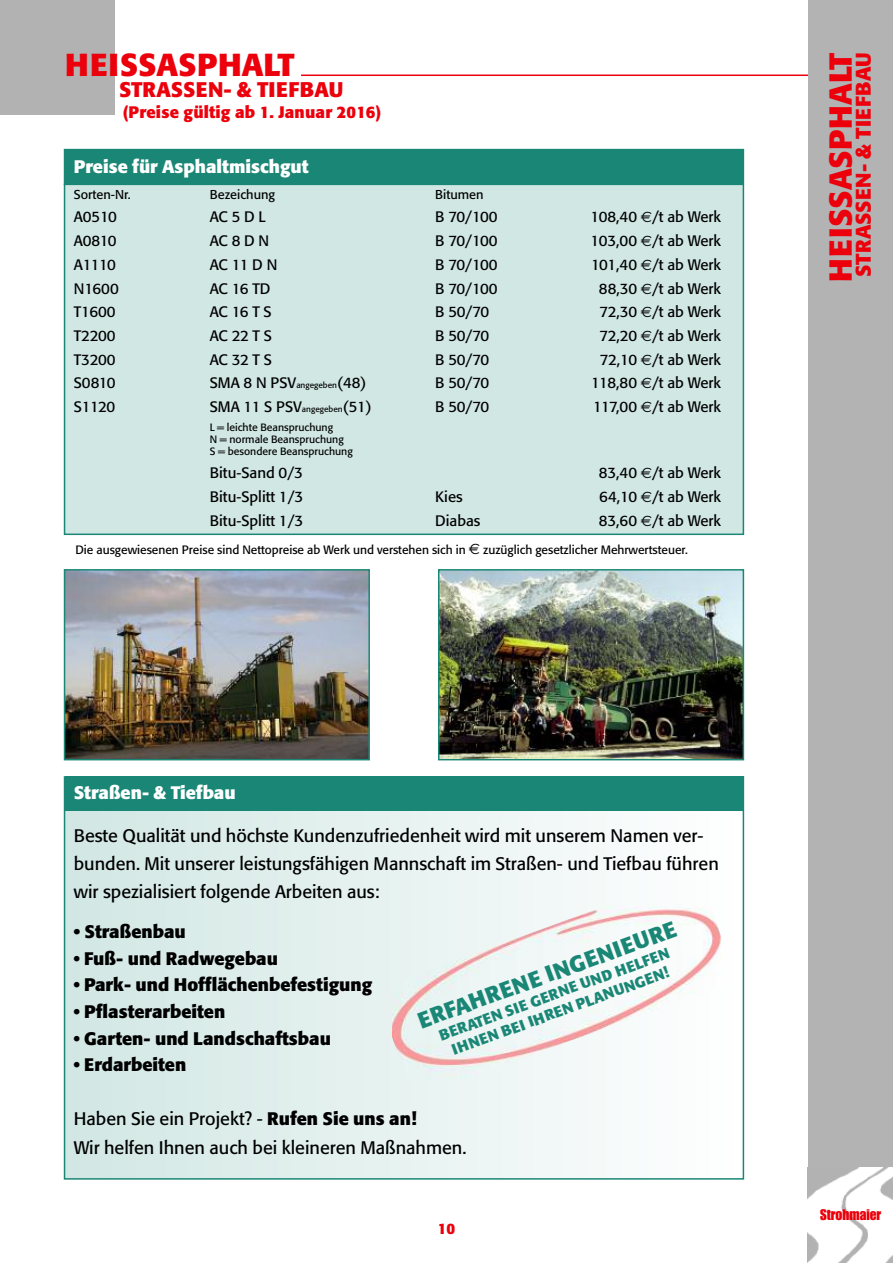
<style>
.page{position:relative;width:893px;height:1263px;background:#fff}
.page>*{position:absolute;margin:0;border:0;box-sizing:border-box;transform-origin:0 0}
.t1{font:700 31.5px "Formata";color:#eb000b}
.t2{font:700 22.5px "Formata";color:#1a8776}
.t3{font:700 21px "Formata";color:#eb000b}
.t4{font:18px/28.2px "Formata";color:#000001}
.t5{font:700 18px "Formata";color:#000001}
.t6{font:700 18px "Formata";color:#fff}
.t7{font:700 18px "Formata";color:#000001;scale:1.05 1}
.t8{font:700 16.5px "Formata";letter-spacing:.01em;color:#eb000b}
.t9{font:15px "Formata";color:#000001}
.t10{font:700 15px/18px "Formata";color:#1a8776;text-align:center}
.t11{font:15px "Impact";color:#eb000b}
.t12{font:700 15px "Formata";color:#eb000b}
.t13{font:12.75px "Formata";color:#000001}
.t14{font:12px "Formata";color:#000001}
.t15{font:10.5px/11.7px "Formata";color:#000001}
.s1{font-family:"Euro Sans"}
.s2{font-size:8.25px}
.s3{font-family:"Euro Sans";font-size:15px}
.s4{font-weight:700}
</style>
<div class="page">
<div style="left:65px;top:150px;width:678px;height:383px;background:#d1e7e3"></div>
<div style="left:65px;top:778px;width:678px;height:400px;background:linear-gradient(to right,#d1e7e3,#fcfdfd)"></div>
<hr style="left:301px;top:75px;width:518px;height:1px;background:#eb000b">
<div style="left:808px;top:0;width:85px;height:1263px;background:#b3b3b3"></div>
<img style="left:808px;top:1167px;width:85px;height:96px">
<hr style="left:64px;top:184px;width:679px;height:1px;background:#1a8776">
<img style="left:441px;top:572px;width:300px;height:185px">
<div style="left:438px;top:569px;width:306px;height:191px;border:2px solid #1a8776"></div>
<img style="left:392px;top:904px;width:331px;height:176px">
<div style="left:65px;top:150px;width:678px;height:34px;background:#1a8776"></div>
<div style="left:65px;top:776px;width:678px;height:34px;background:#1a8776"></div>
<img style="left:67px;top:572px;width:300px;height:185px">
<div style="left:64px;top:569px;width:306px;height:191px;border:2px solid #1a8776"></div>
<h1 class="t1" style="left:65px;top:51px;width:231px">HEISSASPHALT</h1>
<h3 class="t3" style="left:119px;top:80px;width:225px">STRASSEN- &amp; TIEFBAU</h3>
<p class="t8" style="left:123px;top:105px;width:260px">(Preise gültig ab 1. Januar 2016)</p>
<p class="t6" style="left:74px;top:159px;width:236px">Preise für Asphaltmischgut</p>
<p class="t13" style="left:74px;top:189px;width:59px">Sorten-Nr.</p>
<p class="t13" style="left:210px;top:189px;width:67px">Bezeichung</p>
<p class="t13" style="left:435px;top:189px;width:50px">Bitumen</p>
<p class="t9" style="left:74px;top:211px;width:45px">A0510</p>
<p class="t9" style="left:210px;top:211px;width:57px">AC5DL</p>
<p class="t9" style="left:435px;top:211px;width:64px">B 70/100</p>
<p class="t9" style="left:591px;top:211px;width:132px">108,40 <span class="s1">€</span>/t ab Werk</p>
<p class="t9" style="left:74px;top:234px;width:44px">A0810</p>
<p class="t9" style="left:210px;top:234px;width:61px">AC8DN</p>
<p class="t9" style="left:435px;top:234px;width:64px">B 70/100</p>
<p class="t9" style="left:591px;top:234px;width:132px">103,00 <span class="s1">€</span>/t ab Werk</p>
<p class="t9" style="left:74px;top:258px;width:44px">A1110</p>
<p class="t9" style="left:210px;top:258px;width:69px">AC11DN</p>
<p class="t9" style="left:435px;top:258px;width:64px">B 70/100</p>
<p class="t9" style="left:591px;top:258px;width:131px">101,40 <span class="s1">€</span>/t ab Werk</p>
<p class="t9" style="left:74px;top:282px;width:46px">N1600</p>
<p class="t9" style="left:210px;top:282px;width:62px">AC 16 TD</p>
<p class="t9" style="left:435px;top:282px;width:64px">B 70/100</p>
<p class="t9" style="left:599px;top:282px;width:124px">88,30 <span class="s1">€</span>/t ab Werk</p>
<p class="t9" style="left:74px;top:306px;width:43px">T1600</p>
<p class="t9" style="left:210px;top:306px;width:63px">AC16TS</p>
<p class="t9" style="left:435px;top:306px;width:56px">B 50/70</p>
<p class="t9" style="left:600px;top:306px;width:123px">72,30 <span class="s1">€</span>/t ab Werk</p>
<p class="t9" style="left:74px;top:329px;width:43px">T2200</p>
<p class="t9" style="left:210px;top:329px;width:64px">AC22TS</p>
<p class="t9" style="left:435px;top:329px;width:56px">B 50/70</p>
<p class="t9" style="left:600px;top:329px;width:123px">72,20 <span class="s1">€</span>/t ab Werk</p>
<p class="t9" style="left:74px;top:353px;width:43px">T3200</p>
<p class="t9" style="left:210px;top:353px;width:64px">AC32TS</p>
<p class="t9" style="left:435px;top:353px;width:56px">B 50/70</p>
<p class="t9" style="left:600px;top:353px;width:123px">72,10 <span class="s1">€</span>/t ab Werk</p>
<p class="t9" style="left:74px;top:377px;width:43px">S0810</p>
<p class="t9" style="left:210px;top:377px;width:158px">SMA 8 N PSV<span class="s2">angegeben</span>(48)</p>
<p class="t9" style="left:435px;top:377px;width:56px">B 50/70</p>
<p class="t9" style="left:591px;top:377px;width:131px">118,80 <span class="s1">€</span>/t ab Werk</p>
<p class="t9" style="left:74px;top:400px;width:43px">S1120</p>
<p class="t9" style="left:210px;top:400px;width:163px">SMA 11 S PSV<span class="s2">angegeben</span>(51)</p>
<p class="t9" style="left:435px;top:400px;width:56px">B 50/70</p>
<p class="t9" style="left:593px;top:400px;width:130px">117,00 <span class="s1">€</span>/t ab Werk</p>
<p class="t15" style="left:210px;top:423px;width:144px">L = leichte Beanspruchung<br>N = normale Beanspruchung<br>S = besondere Beanspruchung</p>
<p class="t9" style="left:210px;top:467px;width:95px">Bitu-Sand 0/3</p>
<p class="t9" style="left:599px;top:467px;width:124px">83,40 <span class="s1">€</span>/t ab Werk</p>
<p class="t9" style="left:210px;top:490px;width:95px">Bitu-Splitt 1/3</p>
<p class="t9" style="left:435px;top:490px;width:29px">Kies</p>
<p class="t9" style="left:599px;top:490px;width:123px">64,10 <span class="s1">€</span>/t ab Werk</p>
<p class="t9" style="left:210px;top:514px;width:95px">Bitu-Splitt 1/3</p>
<p class="t9" style="left:435px;top:514px;width:47px">Diabas</p>
<p class="t9" style="left:599px;top:514px;width:124px">83,60 <span class="s1">€</span>/t ab Werk</p>
<p class="t14" style="left:75px;top:545px;width:614px">Die ausgewiesenen Preise sind Nettopreise ab Werk und verstehen sich in <span class="s3">€</span> zuzüglich gesetzlicher Mehrwertsteuer.</p>
<p class="t6" style="left:74px;top:784px;width:163px">Straßen- &amp; Tiefbau</p>
<p class="t4" style="left:74px;top:823px;width:647px">Beste Qualität und höchste Kundenzufriedenheit wird mit unserem Namen ver&shy;bunden. Mit unserer leistungsfähigen Mannschaft im Straßen- und Tiefbau führen wir spezialisiert folgende Arbeiten aus:</p>
<p class="t7" style="left:74px;top:924px;width:108px">• Straßenbau</p>
<p class="t5" style="left:74px;top:950px;width:206px">• Fuß- und Radwegebau</p>
<p class="t5" style="left:74px;top:977px;width:300px">• Park- und Hofflächenbefestigung</p>
<p class="t5" style="left:74px;top:1004px;width:153px">• Pflasterarbeiten</p>
<p class="t5" style="left:74px;top:1030px;width:259px">• Garten- und Landschaftsbau</p>
<p class="t5" style="left:74px;top:1057px;width:114px">• Erdarbeiten</p>
<p class="t4" style="left:74px;top:1105px;width:394px;line-height:29.7px">Haben Sie ein Projekt? - <span class="s4">Rufen Sie uns an!<br></span>Wir helfen Ihnen auch bei kleineren Maßnahmen.</p>
<h2 class="t2" style="left:415px;top:1012px;width:275px;rotate:-20deg">ERFAHRENE INGENIEURE</h2>
<p class="t10" style="left:437px;top:1028px;width:246px;rotate:-20deg">BERATEN SIE GERNE UND HELFEN<br>IHNEN BEI IHREN PLANUNGEN!</p>
<p class="t12" style="left:438px;top:1222px;width:19px">10</p>
<h1 class="t1" style="left:827px;top:282px;width:231px;rotate:-90deg">HEISSASPHALT</h1>
<h3 class="t3" style="left:854px;top:277px;width:225px;rotate:-90deg">STRASSEN- &amp; TIEFBAU</h3>
<p class="t11" style="left:820px;top:1209px;width:63px">Strohmaier</p>
</div>
